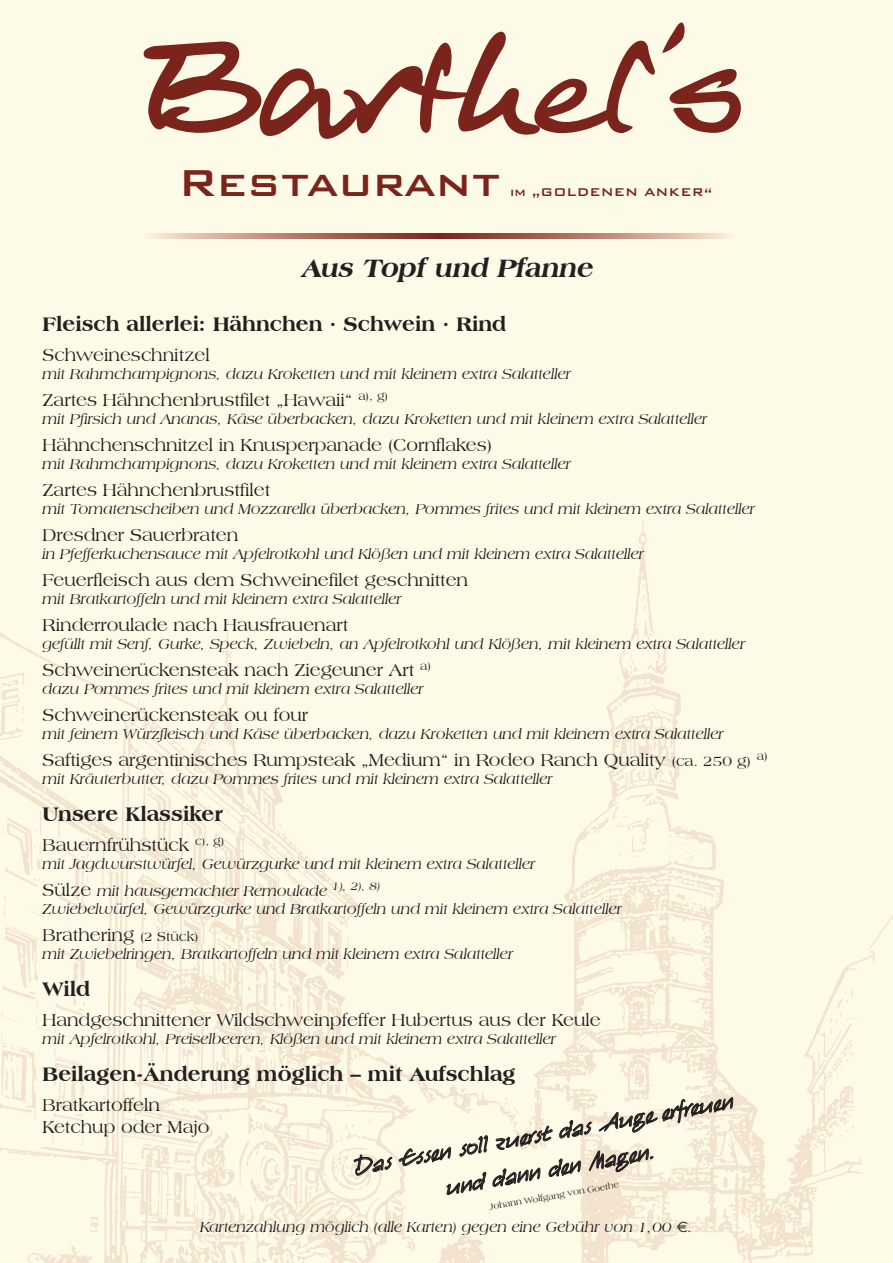
<style>
.page{position:relative;width:893px;height:1263px;background:#fefae8}
.page>*{position:absolute;margin:0;border:0;box-sizing:border-box;transform-origin:0 0}
.t1{font:137.4px "Alec Handwriting";color:#7a241c}
.t2{font:500 49.95px "Bank Gothic BT";color:#7a241c}
.t3{font:italic 800 27px "Americana BT";color:#231f20}
.t4{font:22.5px/36px "Harico Handwriting";color:#231f20;text-align:center}
.t5{font:800 21px "Americana BT";color:#231f20}
.t6{font:18px/21.6px "Americana BT";color:#231f20}
.t7{font:italic 15px/27px "Americana BT";color:#231f20}
.t8{font:500 15px "Bank Gothic BT";color:#7a241c}
.t9{font:9px "Americana BT";color:#231f20}
.s1{font-size:143.55px}
.s2{font-size:15px}
.s3{font-style:normal;font-size:18px}
.s4{font-size:13.5px}
.s5{font-family:"Euro Sans";font-style:normal}
</style>
<div class="page">
<img style="left:0;top:521px;width:893px;height:742px">
<svg style="left:150px;top:233px;width:579px;height:5px;background:#b7806f"></svg>
<h1 class="t1" style="left:151px;top:38px;width:593px"><span class="s1">B</span>arthel ´s</h1>
<h2 class="t2" style="left:178px;top:149px;width:325px">Restaurant</h2>
<p class="t8" style="left:510px;top:182px;width:204px">im „GOLDENEN ANKER“</p>
<h3 class="t3" style="left:300px;top:252px;width:299px">Aus Topf und Pfanne</h3>
<h3 class="t5" style="left:43px;top:311px;width:465px">Fleisch allerlei: Hähnchen · Schwein · Rind</h3>
<p class="t6" style="left:43px;top:344px;width:169px">Schweineschnitzel</p>
<p class="t7" style="left:43px;top:360px;width:530px">mit Rahmchampignons, dazu Kroketten und mit kleinem extra Salatteller</p>
<p class="t6" style="left:43px;top:389px;width:347px">Zartes Hähnchenbrustfilet „Hawaii“ <sup>a),</sup> <sup>g)</sup></p>
<p class="t7" style="left:43px;top:405px;width:666px">mit Pfirsich und Ananas, Käse überbacken, dazu Kroketten und mit kleinem extra Salatteller</p>
<p class="t6" style="left:43px;top:434px;width:451px">Hähnchenschnitzel in Knusperpanade (Cornflakes)</p>
<p class="t7" style="left:43px;top:450px;width:530px">mit Rahmchampignons, dazu Kroketten und mit kleinem extra Salatteller</p>
<p class="t6" style="left:43px;top:479px;width:229px">Zartes Hähnchenbrustfilet</p>
<p class="t7" style="left:43px;top:495px;width:714px">mit Tomatenscheiben und Mozzarella überbacken, Pommes frites und mit kleinem extra Salatteller</p>
<p class="t6" style="left:43px;top:524px;width:197px">Dresdner Sauerbraten</p>
<p class="t7" style="left:43px;top:540px;width:603px">in Pfefferkuchensauce mit Apfelrotkohl und Klößen und mit kleinem extra Salatteller</p>
<p class="t6" style="left:43px;top:569px;width:427px">Feuerfleisch aus dem Schweinefilet geschnitten</p>
<p class="t7" style="left:43px;top:585px;width:361px">mit Bratkartoffeln und mit kleinem extra Salatteller</p>
<p class="t6" style="left:43px;top:614px;width:307px">Rinderroulade nach Hausfrauenart</p>
<p class="t7" style="left:43px;top:630px;width:704px">gefüllt mit Senf, Gurke, Speck, Zwiebeln, an Apfelrotkohl und Klößen, mit kleinem extra Salatteller</p>
<p class="t6" style="left:43px;top:659px;width:390px">Schweinerückensteak nach Ziegeuner Art <sup>a)</sup></p>
<p class="t7" style="left:43px;top:675px;width:383px">dazu Pommes frites und mit kleinem extra Salatteller</p>
<p class="t6" style="left:43px;top:704px;width:267px">Schweinerückensteak ou four</p>
<p class="t7" style="left:43px;top:720px;width:683px">mit feinem Würzfleisch und Käse überbacken, dazu Kroketten und mit kleinem extra Salatteller</p>
<p class="t6" style="left:43px;top:749px;width:727px">Saftiges argentinisches Rumpsteak „Medium“ in Rodeo Ranch Quality <span class="s2">(ca. 250 g)</span> <sup>a)</sup></p>
<p class="t7" style="left:43px;top:765px;width:512px">mit Kräuterbutter, dazu Pommes frites und mit kleinem extra Salatteller</p>
<h3 class="t5" style="left:43px;top:801px;width:182px">Unsere Klassiker</h3>
<p class="t6" style="left:43px;top:834px;width:183px">Bauernfrühstück <sup>c),</sup> <sup>g)</sup></p>
<p class="t7" style="left:43px;top:850px;width:494px">mit Jagdwurstwürfel, Gewürzgurke und mit kleinem extra Salatteller<br><span class="s3">Sülze</span> mit hausgemachter Remoulade <sup>1),</sup> <sup>2),</sup> <sup>8)</sup></p>
<p class="t7" style="left:43px;top:895px;width:581px">Zwiebelwürfel, Gewürzgurke und Bratkartoffeln und mit kleinem extra Salatteller</p>
<p class="t6" style="left:43px;top:924px;width:157px">Brathering <span class="s4">(2 Stück)</span></p>
<p class="t7" style="left:43px;top:940px;width:472px">mit Zwiebelringen, Bratkartoffeln und mit kleinem extra Salatteller</p>
<h3 class="t5" style="left:43px;top:976px;width:49px">Wild</h3>
<p class="t6" style="left:43px;top:1009px;width:560px">Handgeschnittener Wildschweinpfeffer Hubertus aus der Keule</p>
<p class="t7" style="left:43px;top:1025px;width:515px">mit Apfelrotkohl, Preiselbeeren, Klößen und mit kleinem extra Salatteller</p>
<h3 class="t5" style="left:43px;top:1062px;width:475px">Beilagen-Änderung möglich – mit Aufschlag</h3>
<p class="t6" style="left:43px;top:1094px;width:169px">Bratkartoffeln<br>Ketchup oder Majo</p>
<h3 class="t4" style="left:352px;top:1152px;width:386px;rotate:-10deg">Das Essen soll zuerst das Auge erfreuen und dann den Magen.</h3>
<p class="t9" style="left:489px;top:1202px;width:133px;rotate:-10deg">Johann Wolfgang von Goethe</p>
<p class="t7" style="left:200px;top:1213px;width:494px">Kartenzahlung möglich (alle Karten) gegen eine Gebühr von 1,00 <span class="s5">€</span>.</p>
</div>
